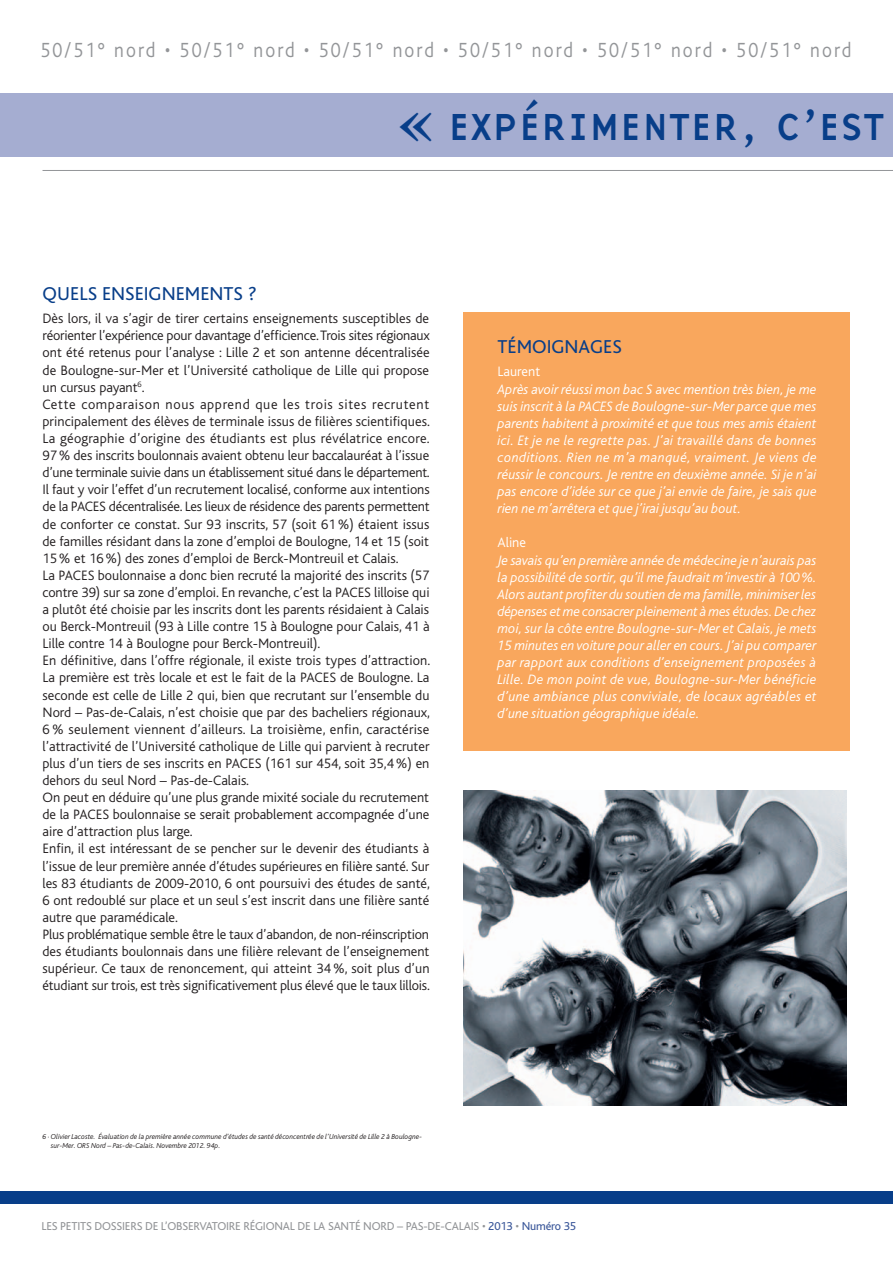
<style>
.page{position:relative;width:893px;height:1263px;background:#fff}
.page>*{position:absolute;margin:0;border:0;box-sizing:border-box;transform-origin:0 0}
.t1{font:39px "Base Nine";letter-spacing:.01em;color:#083e89}
.t2{font:300 21.45px "Bliss";letter-spacing:.11em;color:#939598;scale:.9 1}
.t3{font:19.5px "Bliss";color:#083e89}
.t4{font:300 14.25px/17.1px "Bliss";color:#231f20}
.t5{font:italic 300 14.25px/17.1px "Bliss";color:#fff;text-align:justify}
.t6{font:300 14.25px "Bliss";color:#fff}
.t7{font:12px "Bliss";letter-spacing:-.015em;color:#939598}
.t8{font:italic 300 7.5px/9px "Bliss";color:#231f20}
.s1{color:#3a5799}
</style>
<div class="page">
<div style="left:0;top:1191px;width:893px;height:12px;background:#083e89"></div>
<div style="left:463px;top:313px;width:387px;height:437px;background:#f9a75d"></div>
<div style="left:0;top:94px;width:893px;height:63px;background:#a5add1"></div>
<hr style="left:43px;top:170px;width:850px;height:1px;background:#939598">
<img style="left:463px;top:791px;width:383px;height:315px">
<h2 class="t2" style="left:40px;top:38px;width:903px">50/51° nord • 50/51° nord • 50/51° nord • 50/51° nord • 50/51° nord • 50/51° nord</h2>
<h1 class="t1" style="left:396px;top:99px;width:491px">« EXPÉRIMENTER, C’EST</h1>
<h3 class="t3" style="left:43px;top:283px;width:216px">QUELS ENSEIGNEMENTS ?</h3>
<p class="t4" style="left:43px;top:310px;width:389px">Dès lors, il va s’agir de tirer certains enseignements susceptibles de réorienter l’expérience pour davantage d’efficience. Trois sites régionaux ont été retenus pour l’analyse : Lille 2 et son antenne décentralisée de Boulogne-sur-Mer et l’Université catholique de Lille qui propose un cursus payant<sup>6</sup>.<br>Cette comparaison nous apprend que les trois sites recrutent principalement des élèves de terminale issus de filières scientifiques.<br>La géographie d’origine des étudiants est plus révélatrice encore.<br>97% des inscrits boulonnais avaient obtenu leur baccalauréat à l’issue d’une terminale suivie dans un établissement situé dans le département.<br>Il faut y voir l’effet d’un recrutement localisé, conforme aux intentions de la PACES décentralisée. Les lieux de résidence des parents permettent de conforter ce constat. Sur 93 inscrits, 57 (soit 61 %) étaient issus de familles résidant dans la zone d’emploi de Boulogne, 14 et 15 (soit 15% et 16%) des zones d’emploi de Berck-Montreuil et Calais.<br>La PACES boulonnaise a donc bien recruté la majorité des inscrits (57 contre 39) sur sa zone d’emploi. En revanche, c’est la PACES lilloise qui a plutôt été choisie par les inscrits dont les parents résidaient à Calais ou Berck-Montreuil (93 à Lille contre 15 à Boulogne pour Calais, 41 à Lille contre 14 à Boulogne pour Berck-Montreuil).<br>En définitive, dans l’offre régionale, il existe trois types d’attraction.<br>La première est très locale et est le fait de la PACES de Boulogne. La seconde est celle de Lille 2 qui, bien que recrutant sur l’ensemble du Nord – Pas-de-Calais, n’est choisie que par des bacheliers régionaux, 6 % seulement viennent d’ailleurs. La troisième, enfin, caractérise l’attractivité de l’Université catholique de Lille qui parvient à recruter plus d’un tiers de ses inscrits en PACES (161 sur 454, soit 35,4%) en dehors du seul Nord – Pas-de-Calais.<br>On peut en déduire qu’une plus grande mixité sociale du recrutement de la PACES boulonnaise se serait probablement accompagnée d’une aire d’attraction plus large.<br>Enfin, il est intéressant de se pencher sur le devenir des étudiants à l’issue de leur première année d’études supérieures en filière santé. Sur les 83 étudiants de 2009-2010, 6 ont poursuivi des études de santé, 6 ont redoublé sur place et un seul s’est inscrit dans une filière santé autre que paramédicale.<br>Plus problématique semble être le taux d’abandon, de non-réinscription des étudiants boulonnais dans une filière relevant de l’enseignement supérieur. Ce taux de renoncement, qui atteint 34%, soit plus d’un étudiant sur trois, est très significativement plus élevé que le taux lillois.</p>
<p class="t8" style="left:51px;top:1132px;width:373px;text-indent:-8px">6 · Olivier Lacoste. Évaluation de la première année commune d’études de santé déconcentrée de l’Université de Lille 2 à Boulogne&shy;sur-Mer. ORS Nord – Pas-de-Calais. Novembre 2012. 94p.</p>
<h3 class="t3" style="left:497px;top:336px;width:126px">TÉMOIGNAGES</h3>
<p class="t6" style="left:497px;top:364px;width:44px">Laurent</p>
<p class="t5" style="left:497px;top:381px;width:321px">Après avoir réussi mon bac S avec mention très bien, je me suis inscrit à la PACES de Boulogne-sur-Mer parce que mes parents habitent à proximité et que tous mes amis étaient ici. Et je ne le regrette pas. J’ai travaillé dans de bonnes conditions. Rien ne m’a manqué, vraiment. Je viens de réussir le concours. Je rentre en deuxième année. Si je n’ai pas encore d’idée sur ce que j’ai envie de faire, je sais que rien ne m’arrêtera et que j’irai jusqu’au bout.</p>
<p class="t6" style="left:497px;top:535px;width:30px">Aline</p>
<p class="t5" style="left:497px;top:552px;width:321px">Je savais qu’en première année de médecine je n’aurais pas la possibilité de sortir, qu’il me faudrait m’investir à 100%.<br>Alors autant profiter du soutien de ma famille, minimiser les dépenses et me consacrer pleinement à mes études. De chez moi, sur la côte entre Boulogne-sur-Mer et Calais, je mets 15 minutes en voiture pour aller en cours. J’ai pu comparer par rapport aux conditions d’enseignement proposées à Lille. De mon point de vue, Boulogne-sur-Mer bénéficie d’une ambiance plus conviviale, de locaux agréables et d’une situation géographique idéale.</p>
<p class="t7" style="left:41px;top:1219px;width:536px">LES PETITS DOSSIERS DE L’OBSERVATOIRE RÉGIONAL DE LA SANTÉ NORD – PAS-DE-CALAIS • <span class="s1">2013</span> • <span class="s1">Numéro 35</span></p>
</div>
